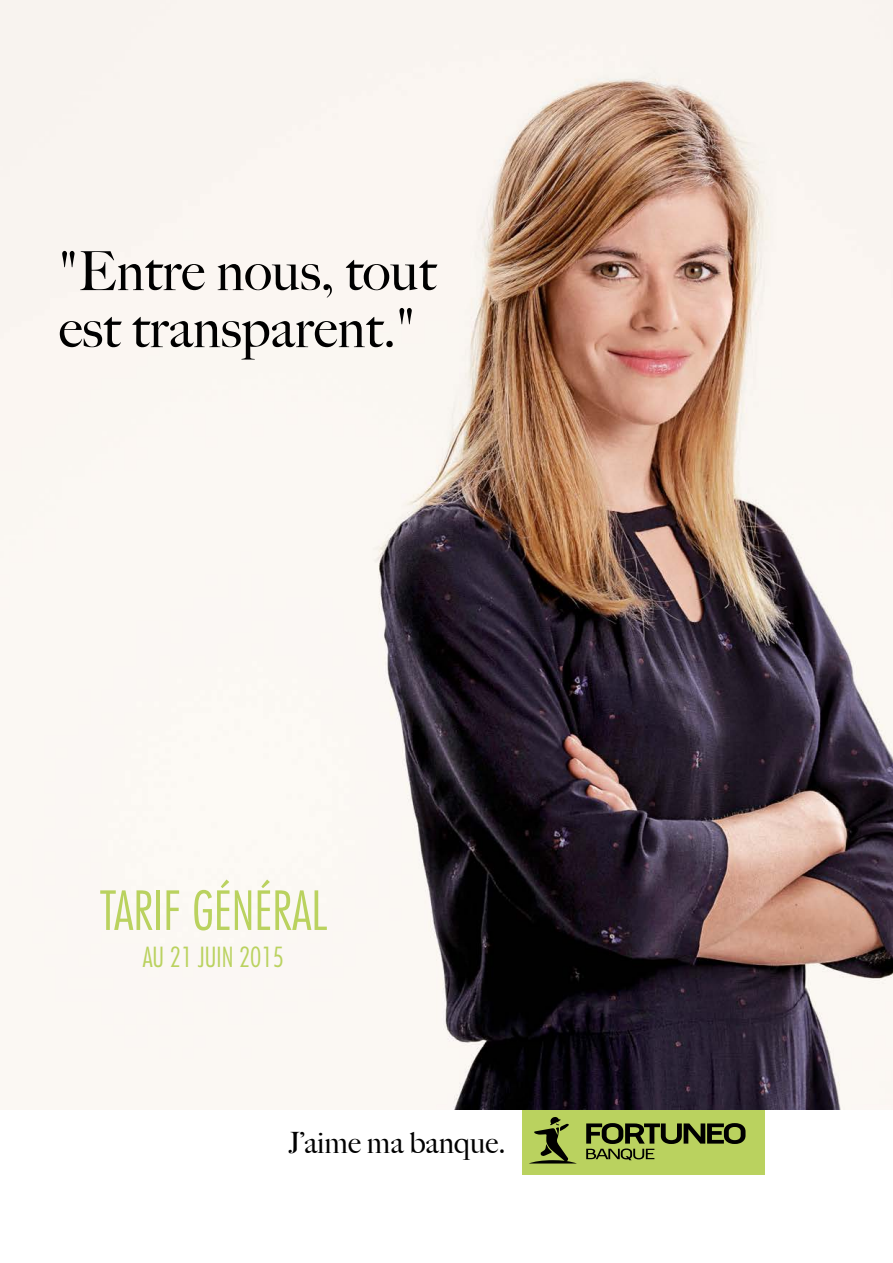
<style>
.page{position:relative;width:893px;height:1263px;background:#fff}
.page>*{position:absolute;margin:0;border:0;box-sizing:border-box;transform-origin:0 0}
.t1{font:500 54px/57px "Big Caslon";color:#000}
.t2{font:300 condensed 52.5px "Futura Std";color:#bad25f}
.t3{font:500 29.4px "Big Caslon";color:#000}
.t4{font:300 condensed 27px "Futura Std";color:#bad25f}
</style>
<div class="page">
<div style="left:522px;top:1110px;width:243px;height:64px;background:#bad25f"></div>
<svg style="left:586px;top:1123px;width:159px;height:37px"></svg>
<svg style="left:530px;top:1117px;width:45px;height:46px"></svg>
<img style="left:0;top:0;width:893px;height:1110px">
<p class="t1" style="left:59px;top:243px;width:379px">"Entre nous, tout est transparent."</p>
<p class="t2" style="left:100px;top:879px;width:229px">TARIF GÉNÉRAL</p>
<p class="t4" style="left:143px;top:941px;width:143px">AU 21 JUIN 2015</p>
<p class="t3" style="left:289px;top:1125px;width:218px">J’aime ma banque.</p>
</div>
